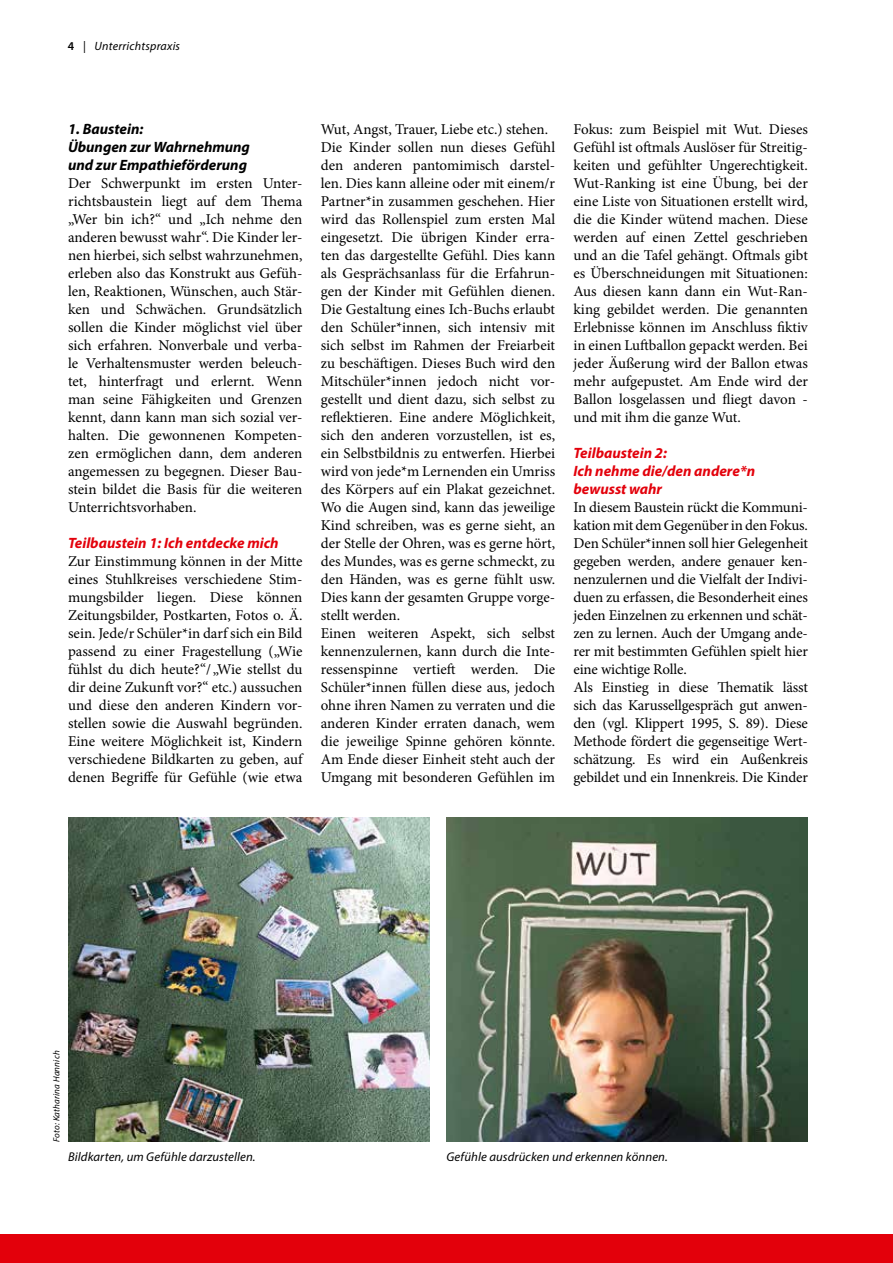
<style>
.page{position:relative;width:893px;height:1263px;background:#fff}
.page>*{position:absolute;margin:0;border:0;box-sizing:border-box;transform-origin:0 0}
.t1{font:15px/18px "Minion Pro";letter-spacing:-.005em;color:#000;text-align:justify}
.t2{font:italic 700 15px/18px "Myriad Pro";color:#e3000b}
.t3{font:italic 700 15px/18px "Myriad Pro";color:#000}
.t4{font:italic 12.75px "Myriad Pro";letter-spacing:.01em;color:#000}
.t5{font:italic 12px "Myriad Pro";letter-spacing:.02em;color:#000}
.t6{font:italic 9px "Myriad Pro";letter-spacing:.015em;color:#000}
.s1{font-weight:600;font-style:normal}
.s2{font-style:normal}
</style>
<div class="page">
<div style="left:0;top:1234px;width:893px;height:29px;background:#e3000b"></div>
<img style="left:68px;top:818px;width:361px;height:324px">
<img style="left:446px;top:818px;width:362px;height:324px">
<p class="t5" style="left:68px;top:38px;width:114px"><span class="s1">4</span> <span class="s2">|</span> Unterrichtspraxis</p>
<p class="t3" style="left:68px;top:119px;width:183px">1. Baustein:<br>Übungen zur Wahrnehmung und zur Empathieförderung</p>
<p class="t1" style="left:68px;top:174px;width:236px">Der Schwerpunkt im ersten Unter&shy;richtsbaustein liegt auf dem Thema „Wer bin ich?“ und „Ich nehme den anderen bewusst wahr“. Die Kinder ler&shy;nen hierbei, sich selbst wahrzunehmen, erleben also das Konstrukt aus Gefüh&shy;len, Reaktionen, Wünschen, auch Stär&shy;ken und Schwächen. Grundsätzlich sollen die Kinder möglichst viel über sich erfahren. Nonverbale und verba&shy;le Verhaltensmuster werden beleuch&shy;tet, hinterfragt und erlernt. Wenn man seine Fähigkeiten und Grenzen kennt, dann kann man sich sozial ver&shy;halten. Die gewonnenen Kompeten&shy;zen ermöglichen dann, dem anderen angemessen zu begegnen. Dieser Bau&shy;stein bildet die Basis für die weiteren Unterrichtsvorhaben.</p>
<p class="t2" style="left:68px;top:533px;width:212px">Teilbaustein 1: Ich entdecke mich</p>
<p class="t1" style="left:68px;top:552px;width:236px">Zur Einstimmung können in der Mitte eines Stuhlkreises verschiedene Stim&shy;mungsbilder liegen. Diese können Zeitungsbilder, Postkarten, Fotos o. Ä. sein. Jede/r Schüler*in darf sich ein Bild passend zu einer Fragestellung („Wie fühlst du dich heute?“/ „Wie stellst du dir deine Zukunft vor?“ etc.) aussuchen und diese den anderen Kindern vor&shy;stellen sowie die Auswahl begründen.<br>Eine weitere Möglichkeit ist, Kindern verschiedene Bildkarten zu geben, auf denen Begriffe für Gefühle (wie etwa</p>
<p class="t1" style="left:321px;top:120px;width:236px;text-align:left">Wut, Angst, Trauer, Liebe etc.) stehen.<br>Die Kinder sollen nun dieses Gefühl den anderen pantomimisch darstel&shy;len. Dies kann alleine oder mit einem/r Partner*in zusammen geschehen. Hier wird das Rollenspiel zum ersten Mal eingesetzt. Die übrigen Kinder erra&shy;ten das dargestellte Gefühl. Dies kann als Gesprächsanlass für die Erfahrun&shy;gen der Kinder mit Gefühlen dienen.<br>Die Gestaltung eines Ich-Buchs erlaubt den Schüler*innen, sich intensiv mit sich selbst im Rahmen der Freiarbeit zu beschäftigen. Dieses Buch wird den Mitschüler*innen jedoch nicht vor&shy;gestellt und dient dazu, sich selbst zu reflektieren. Eine andere Möglichkeit, sich den anderen vorzustellen, ist es, ein Selbstbildnis zu entwerfen. Hierbei wird von jede*m Lernenden ein Umriss des Körpers auf ein Plakat gezeichnet.<br>Wo die Augen sind, kann das jeweilige Kind schreiben, was es gerne sieht, an der Stelle der Ohren, was es gerne hört, des Mundes, was es gerne schmeckt, zu den Händen, was es gerne fühlt usw.<br>Dies kann der gesamten Gruppe vorge&shy;stellt werden.<br>Einen weiteren Aspekt, sich selbst kennenzulernen, kann durch die Inte&shy;ressenspinne vertieft werden. Die Schüler*innen füllen diese aus, jedoch ohne ihren Namen zu verraten und die anderen Kinder erraten danach, wem die jeweilige Spinne gehören könnte.<br>Am Ende dieser Einheit steht auch der Umgang mit besonderen Gefühlen im</p>
<p class="t1" style="left:573px;top:120px;width:236px">Fokus: zum Beispiel mit Wut. Dieses Gefühl ist oftmals Auslöser für Streitig&shy;keiten und gefühlter Ungerechtigkeit.<br>Wut-Ranking ist eine Übung, bei der eine Liste von Situationen erstellt wird, die die Kinder wütend machen. Diese werden auf einen Zettel geschrieben und an die Tafel gehängt. Oftmals gibt es Überschneidungen mit Situationen:<br>Aus diesen kann dann ein Wut-Ran&shy;king gebildet werden. Die genannten Erlebnisse können im Anschluss fiktiv in einen Luftballon gepackt werden. Bei jeder Äußerung wird der Ballon etwas mehr aufgepustet. Am Ende wird der Ballon losgelassen und fliegt davon - und mit ihm die ganze Wut.</p>
<p class="t2" style="left:573px;top:443px;width:183px">Teilbaustein 2:<br>Ich nehme die/den andere*n bewusst wahr</p>
<p class="t1" style="left:573px;top:498px;width:236px;text-align:left">In diesem Baustein rückt die Kommuni&shy;kation mit dem Gegenüber in den Fokus.<br>Den Schüler*innen soll hier Gelegenheit gegeben werden, andere genauer ken&shy;nenzulernen und die Vielfalt der Indivi&shy;duen zu erfassen, die Besonderheit eines jeden Einzelnen zu erkennen und schät&shy;zen zu lernen. Auch der Umgang ande&shy;rer mit bestimmten Gefühlen spielt hier eine wichtige Rolle.<br>Als Einstieg in diese Thematik lässt sich das Karussellgespräch gut anwen&shy;den (vgl. Klippert 1995, S. 89). Diese Methode fördert die gegenseitige Wert&shy;schätzung. Es wird ein Außenkreis gebildet und ein Innenkreis. Die Kinder</p>
<p class="t6" style="left:51px;top:1142px;width:93px;rotate:-90deg">Foto: Katharina Hannich</p>
<p class="t4" style="left:68px;top:1149px;width:189px">Bildkarten, um Gefühle darzustellen.</p>
<p class="t4" style="left:446px;top:1149px;width:223px">Gefühle ausdrücken und erkennen können.</p>
</div>
